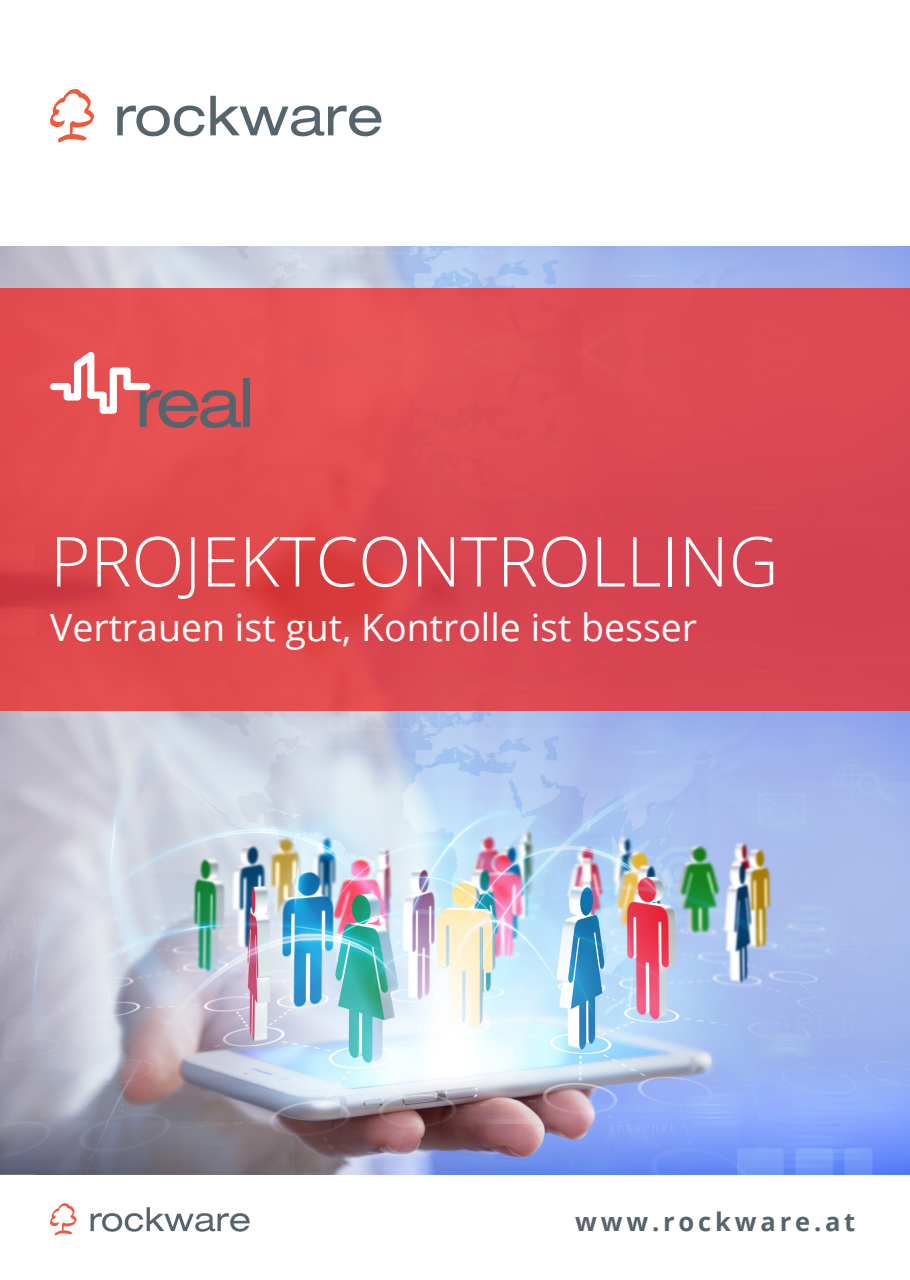
<style>
.page{position:relative;width:910px;height:1280px;background:#fff}
.page>*{position:absolute;margin:0;border:0;box-sizing:border-box;transform-origin:0 0}
.t1{font:300 69px "Open Sans";color:#fff}
.t2{font:37.5px "Open Sans";color:#fff}
.t3{font:700 25.5px "Open Sans";letter-spacing:.15em;color:#56656d}
</style>
<div class="page">
<img style="left:0;top:246px;width:910px;height:928px">
<div style="left:0;top:289px;width:910px;height:422px;background:#de4952"></div>
<svg style="left:50px;top:89px;width:44px;height:54px"></svg>
<svg style="left:117px;top:96px;width:264px;height:40px"></svg>
<svg style="left:50px;top:1203px;width:27px;height:32px"></svg>
<svg style="left:91px;top:1207px;width:159px;height:25px"></svg>
<svg style="left:50px;top:351px;width:191px;height:77px"></svg>
<div style="left:243px;top:378px;width:7px;height:49px;background:#53656e"></div>
<p class="t1" style="left:50px;top:514px;width:730px">PROJEKTCONTROLLING</p>
<p class="t2" style="left:50px;top:601px;width:649px">Vertrauen ist gut, Kontrolle ist besser</p>
<p class="t3" style="left:575px;top:1204px;width:282px">www.rockware.at</p>
</div>
